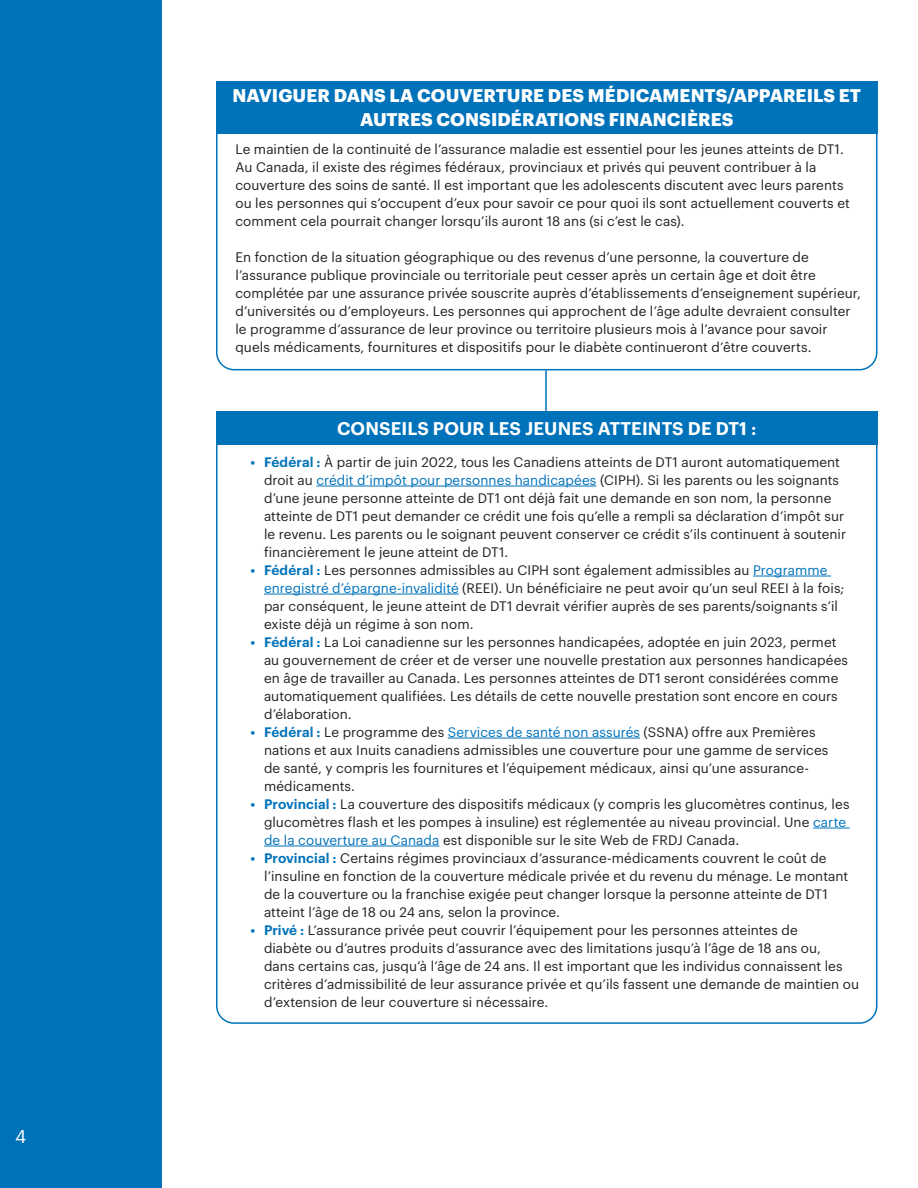
<style>
.page{position:relative;width:918px;height:1188px;background:#fff}
.page>*{position:absolute;margin:0;border:0;box-sizing:border-box;transform-origin:0 0}
.t1{font:700 18px/24px "Graphik";color:#fff;text-align:center}
.t2{font:600 18px "Graphik";letter-spacing:.005em;color:#fff}
.t3{font:18px "Graphik";color:#fff}
.t4{font:13.5px/18px "Graphik";letter-spacing:.005em;color:#231f20}
.s1{font-weight:600;color:#0072ba}
.s2{color:#0072ba}
</style>
<div class="page">
<div style="left:0;top:0;width:162px;height:1188px;background:#0072ba"></div>
<hr style="left:545px;top:370px;width:2px;height:41px;background:#0072ba">
<div style="left:216px;top:81px;width:662px;height:52px;background:#0072ba"></div>
<hr style="left:316px;top:486px;width:280px;height:1px;background:#0072ba">
<hr style="left:753px;top:576px;width:78px;height:1px;background:#0072ba">
<hr style="left:264px;top:594px;width:195px;height:1px;background:#0072ba">
<hr style="left:448px;top:738px;width:192px;height:1px;background:#0072ba">
<hr style="left:813px;top:828px;width:37px;height:1px;background:#0072ba">
<hr style="left:264px;top:846px;width:175px;height:1px;background:#0072ba">
<div style="left:216px;top:411px;width:662px;height:34px;background:#0072ba"></div>
<h1 class="t3" style="left:15px;top:1123px;width:13px">4</h1>
<h1 class="t1" style="left:233px;top:82px;width:630px">NAVIGUER DANS LA COUVERTURE DES MÉDICAMENTS/APPAREILS ET<br>AUTRES CONSIDÉRATIONS FINANCIÈRES</h1>
<p class="t4" style="left:235px;top:139px;width:616px">Le maintien de la continuité de l’assurance maladie est essentiel pour les jeunes atteints de DT1.<br>Au Canada, il existe des régimes fédéraux, provinciaux et privés qui peuvent contribuer à la couverture des soins de santé. Il est important que les adolescents discutent avec leurs parents ou les personnes qui s’occupent d’eux pour savoir ce pour quoi ils sont actuellement couverts et comment cela pourrait changer lorsqu’ils auront 18 ans (si c’est le cas).</p>
<p class="t4" style="left:235px;top:247px;width:627px">En fonction de la situation géographique ou des revenus d’une personne, la couverture de l’assurance publique provinciale ou territoriale peut cesser après un certain âge et doit être complétée par une assurance privée souscrite auprès d’établissements d’enseignement supérieur, d’universités ou d’employeurs. Les personnes qui approchent de l’âge adulte devraient consulter le programme d’assurance de leur province ou territoire plusieurs mois à l’avance pour savoir quels médicaments, fournitures et dispositifs pour le diabète continueront d’être couverts.</p>
<h1 class="t2" style="left:337px;top:415px;width:421px">CONSEILS POUR LES JEUNES ATTEINTS DE DT1 :</h1>
<p class="t4" style="left:264px;top:452px;width:584px;text-indent:-14px"><span class="s1">• Fédéral :</span> À partir de juin 2022, tous les Canadiens atteints de DT1 auront automatiquement droit au <span class="s2">crédit d’impôt pour personnes handicapées</span> (CIPH). Si les parents ou les soignants d’une jeune personne atteinte de DT1 ont déjà fait une demande en son nom, la personne atteinte de DT1 peut demander ce crédit une fois qu’elle a rempli sa déclaration d’impôt sur le revenu. Les parents ou le soignant peuvent conserver ce crédit s’ils continuent à soutenir financièrement le jeune atteint de DT1.</p>
<p class="t4" style="left:264px;top:560px;width:582px;text-indent:-14px"><span class="s1">• Fédéral :</span> Les personnes admissibles au CIPH sont également admissibles au <span class="s2">Programme enregistré d’épargne-invalidité</span> (REEI). Un bénéficiaire ne peut avoir qu’un seul REEI à la fois; par conséquent, le jeune atteint de DT1 devrait vérifier auprès de ses parents/soignants s’il existe déjà un régime à son nom.</p>
<p class="t4" style="left:264px;top:632px;width:586px;text-indent:-14px"><span class="s1">• Fédéral :</span> La Loi canadienne sur les personnes handicapées, adoptée en juin 2023, permet au gouvernement de créer et de verser une nouvelle prestation aux personnes handicapées en âge de travailler au Canada. Les personnes atteintes de DT1 seront considérées comme automatiquement qualifiées. Les détails de cette nouvelle prestation sont encore en cours d’élaboration.</p>
<p class="t4" style="left:264px;top:722px;width:566px;text-indent:-14px"><span class="s1">• Fédéral :</span> Le programme des <span class="s2">Services de santé non assurés</span> (SSNA) offre aux Premières nations et aux Inuits canadiens admissibles une couverture pour une gamme de services de santé, y compris les fournitures et l’équipement médicaux, ainsi qu’une assurance&shy;médicaments.</p>
<p class="t4" style="left:264px;top:794px;width:587px;text-indent:-14px"><span class="s1">• Provincial :</span> La couverture des dispositifs médicaux (y compris les glucomètres continus, les glucomètres flash et les pompes à insuline) est réglementée au niveau provincial. Une <span class="s2">carte de la couverture au Canada</span> est disponible sur le site Web de FRDJ Canada.</p>
<p class="t4" style="left:264px;top:848px;width:586px;text-indent:-14px"><span class="s1">• Provincial :</span> Certains régimes provinciaux d’assurance-médicaments couvrent le coût de l’insuline en fonction de la couverture médicale privée et du revenu du ménage. Le montant de la couverture ou la franchise exigée peut changer lorsque la personne atteinte de DT1 atteint l’âge de 18 ou 24 ans, selon la province.</p>
<p class="t4" style="left:264px;top:920px;width:597px;text-indent:-14px"><span class="s1">• Privé :</span> L’assurance privée peut couvrir l’équipement pour les personnes atteintes de<br>diabète ou d’autres produits d’assurance avec des limitations jusqu’à l’âge de 18 ans ou,<br>dans certains cas, jusqu’à l’âge de 24 ans. Il est important que les individus connaissent les critères d’admissibilité de leur assurance privée et qu’ils fassent une demande de maintien ou d’extension de leur couverture si nécessaire.</p>
</div>
